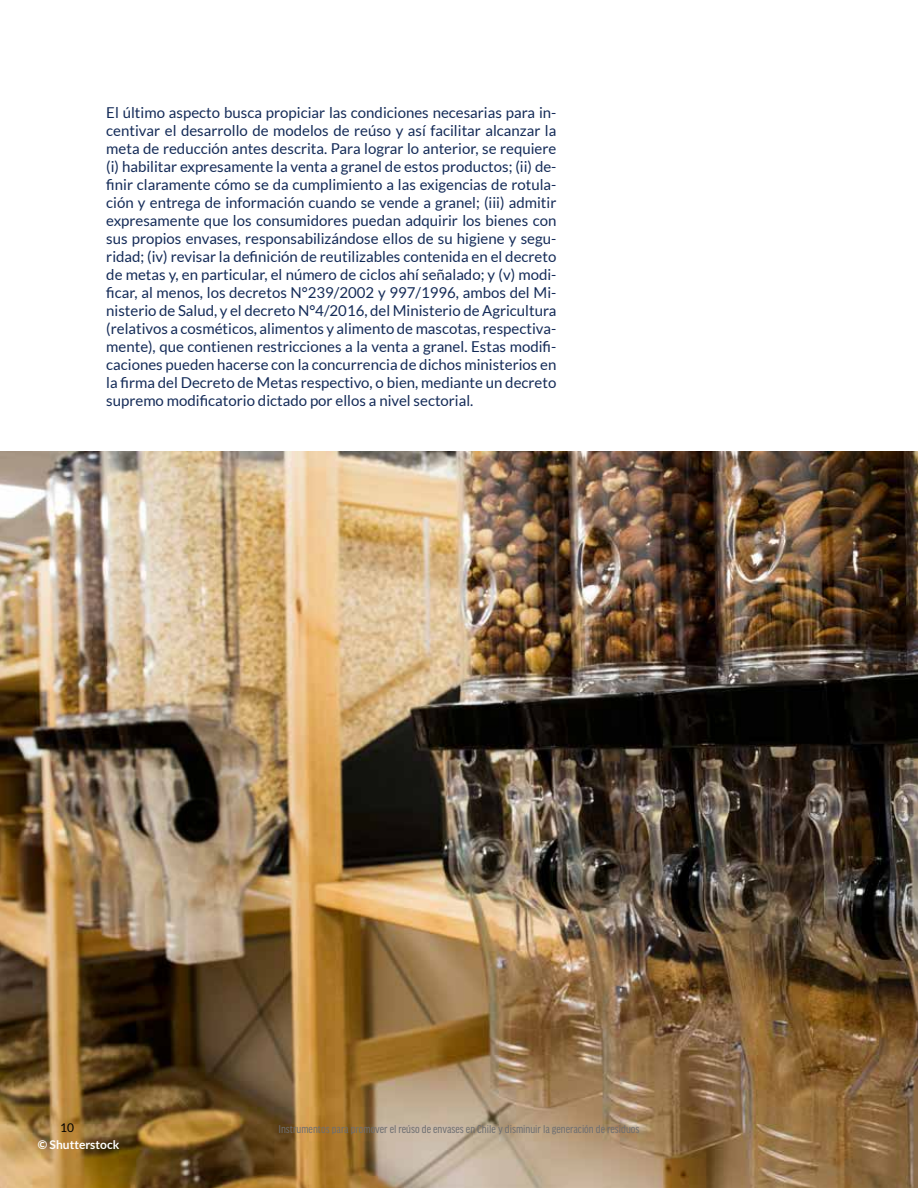
<style>
.page{position:relative;width:918px;height:1188px;background:#fff}
.page>*{position:absolute;margin:0;border:0;box-sizing:border-box;transform-origin:0 0}
.t1{font:15px/18px "Lato";color:#142b58;text-align:justify}
.t2{font:12px "Good Headline OT Cond News";color:#6d6e71}
.t3{font:700 12px "Lato";color:#fff}
.t4{font:12px "Lato";color:#000}
</style>
<div class="page">
<img style="left:0;top:452px;width:918px;height:736px">
<p class="t1" style="left:106px;top:104px;width:452px">El último aspecto busca propiciar las condiciones necesarias para in&shy;centivar el desarrollo de modelos de reúso y así facilitar alcanzar la meta de reducción antes descrita. Para lograr lo anterior, se requiere (i) habilitar expresamente la venta a granel de estos productos; (ii) de&shy;finir claramente cómo se da cumplimiento a las exigencias de rotula&shy;ción y entrega de información cuando se vende a granel; (iii) admitir expresamente que los consumidores puedan adquirir los bienes con sus propios envases, responsabilizándose ellos de su higiene y segu&shy;ridad; (iv) revisar la definición de reutilizables contenida en el decreto de metas y, en particular, el número de ciclos ahí señalado; y (v) modi&shy;ficar, al menos, los decretos N°239/2002 y 997/1996, ambos del Mi&shy;nisterio de Salud, y el decreto N°4/2016, del Ministerio de Agricultura (relativos a cosméticos, alimentos y alimento de mascotas, respectiva&shy;mente), que contienen restricciones a la venta a granel. Estas modifi&shy;caciones pueden hacerse con la concurrencia de dichos ministerios en la firma del Decreto de Metas respectivo, o bien, mediante un decreto supremo modificatorio dictado por ellos a nivel sectorial.</p>
<p class="t4" style="left:60px;top:1121px;width:15px">10</p>
<p class="t2" style="left:278px;top:1123px;width:363px">Instrumentos para promover el reúso de envases en Chile y disminuir la generación de residuos</p>
<p class="t3" style="left:38px;top:1138px;width:83px">© Shutterstock</p>
</div>
